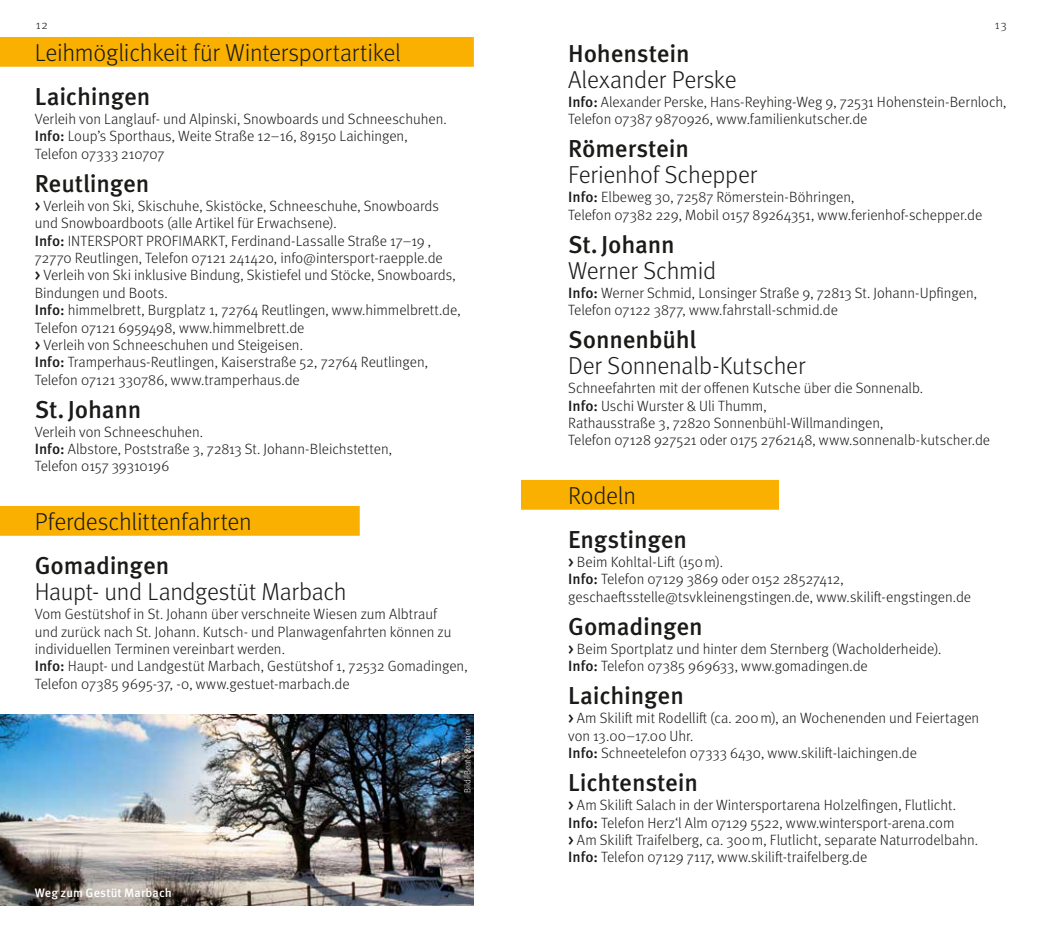
<style>
.page{position:relative;width:1042px;height:943px;background:#fff}
.page>*{position:absolute;margin:0;border:0;box-sizing:border-box;transform-origin:0 0}
.t1{font:300 24.5px "Meta Pro";letter-spacing:-.01em;color:#1a1a18}
.t2{font:500 24.5px "Meta Pro";letter-spacing:-.01em;color:#1a1a18}
.t3{font:300 14.88px/17.3px "Meta Pro";color:#1a1a18}
.t4{font:500 12.25px "Meta Pro";letter-spacing:.01em;color:#fff}
.t5{font:300 12.25px "Meta Pro";color:#1a1a18}
.t6{font:300 8.75px "Meta Pro";letter-spacing:.01em;color:#fff}
.s1{font-weight:500}
</style>
<div class="page">
<img style="left:0;top:714px;width:474px;height:99px">
<img style="left:0;top:813px;width:474px;height:92px">
<div style="left:0;top:37px;width:474px;height:30px;background:#f9b000"></div>
<div style="left:0;top:506px;width:360px;height:29px;background:#f9b000"></div>
<div style="left:521px;top:480px;width:258px;height:29px;background:#f9b000"></div>
<p class="t5" style="left:35px;top:16px;width:15px">12</p>
<p class="t5" style="left:994px;top:16px;width:15px">13</p>
<h1 class="t1" style="left:35px;top:34px;width:368px">Leihmöglichkeit für Wintersportartikel</h1>
<h1 class="t2" style="left:35px;top:77px;width:117px">Laichingen</h1>
<p class="t3" style="left:35px;top:109px;width:413px">Verleih von Langlauf- und Alpinski, Snowboards und Schneeschuhen.<br><span class="s1">Info:</span> Loup’s Sporthaus, Weite Straße 12–16, 89150 Laichingen,<br>Telefon 07333 210707</p>
<h1 class="t2" style="left:35px;top:164px;width:116px">Reutlingen</h1>
<p class="t3" style="left:35px;top:196px;width:427px"><span class="s1">&gt;</span> Verleih von Ski, Skischuhe, Skistöcke, Schneeschuhe, Snowboards und Snowboardboots (alle Artikel für Erwachsene).<br><span class="s1">Info:</span> INTERSPORT PROFIMARKT, Ferdinand-Lassalle Straße 17–19 , 72770 Reutlingen, Telefon 07121 241420, info@intersport-raepple.de<br><span class="s1">&gt;</span> Verleih von Ski inklusive Bindung, Skistiefel und Stöcke, Snowboards, Bindungen und Boots.<br><span class="s1">Info:</span> himmelbrett, Burgplatz 1, 72764 Reutlingen, www.himmelbrett.de, Telefon 07121 6959498, www.himmelbrett.de<br><span class="s1">&gt;</span> Verleih von Schneeschuhen und Steigeisen.<br><span class="s1">Info:</span> Tramperhaus-Reutlingen, Kaiserstraße 52, 72764 Reutlingen, Telefon 07121 330786, www.tramperhaus.de</p>
<h1 class="t2" style="left:35px;top:390px;width:108px">St.Johann</h1>
<p class="t3" style="left:35px;top:422px;width:359px">Verleih von Schneeschuhen.<br><span class="s1">Info:</span> Albstore, Poststraße 3, 72813 St. Johann-Bleichstetten,<br>Telefon 0157 39310196</p>
<h1 class="t1" style="left:35px;top:503px;width:219px">Pferdeschlittenfahrten</h1>
<h1 class="t2" style="left:35px;top:546px;width:136px">Gomadingen</h1>
<h1 class="t1" style="left:35px;top:574px;width:313px">Haupt- und Landgestüt Marbach</h1>
<p class="t3" style="left:35px;top:604px;width:434px">Vom Gestütshof in St. Johann über verschneite Wiesen zum Albtrauf<br>und zurück nach St. Johann. Kutsch- und Planwagenfahrten können zu individuellen Terminen vereinbart werden.<br><span class="s1">Info:</span> Haupt- und Landgestüt Marbach, Gestütshof 1, 72532 Gomadingen, Telefon 07385 9695-37, -0, www.gestuet-marbach.de</p>
<p class="t4" style="left:35px;top:883px;width:139px">Weg zum Gestüt Marbach</p>
<p class="t6" style="left:461px;top:793px;width:67px;rotate:-90deg">Bild: Beate Bittner</p>
<h1 class="t2" style="left:568px;top:34px;width:123px">Hohenstein</h1>
<h1 class="t1" style="left:568px;top:61px;width:170px">Alexander Perske</h1>
<p class="t3" style="left:568px;top:92px;width:440px"><span class="s1">Info:</span> Alexander Perske, Hans-Reyhing-Weg 9, 72531 Hohenstein-Bernloch,<br>Telefon 07387 9870926, www.familienkutscher.de</p>
<h1 class="t2" style="left:568px;top:130px;width:122px">Römerstein</h1>
<h1 class="t1" style="left:568px;top:157px;width:191px">Ferienhof Schepper</h1>
<p class="t3" style="left:568px;top:188px;width:416px"><span class="s1">Info:</span> Elbeweg 30, 72587 Römerstein-Böhringen,<br>Telefon 07382 229, Mobil 0157 89264351, www.ferienhof-schepper.de</p>
<h1 class="t2" style="left:568px;top:225px;width:108px">St.Johann</h1>
<h1 class="t1" style="left:568px;top:252px;width:150px">Werner Schmid</h1>
<p class="t3" style="left:568px;top:283px;width:410px"><span class="s1">Info:</span> Werner Schmid, Lonsinger Straße 9, 72813 St. Johann-Upfingen,<br>Telefon 07122 3877, www.fahrstall-schmid.de</p>
<h1 class="t2" style="left:568px;top:321px;width:130px">Sonnenbühl</h1>
<h1 class="t1" style="left:568px;top:348px;width:239px">Der Sonnenalb-Kutscher</h1>
<p class="t3" style="left:568px;top:379px;width:423px">Schneefahrten mit der offenen Kutsche über die Sonnenalb.<br><span class="s1">Info:</span> Uschi Wurster &amp; Uli Thumm,<br>Rathausstraße 3, 72820 Sonnenbühl-Willmandingen,<br>Telefon 07128 927521 oder 0175 2762148, www.sonnenalb-kutscher.de</p>
<h1 class="t1" style="left:568px;top:477px;width:69px">Rodeln</h1>
<h1 class="t2" style="left:568px;top:520px;width:121px">Engstingen</h1>
<p class="t3" style="left:568px;top:552px;width:404px"><span class="s1">&gt;</span> Beim Kohltal-Lift (150m).<br><span class="s1">Info:</span> Telefon 07129 3869 oder 0152 28527412, geschaeftsstelle@tsvkleinengstingen.de, www.skilift-engstingen.de</p>
<h1 class="t2" style="left:568px;top:607px;width:136px">Gomadingen</h1>
<p class="t3" style="left:568px;top:639px;width:375px"><span class="s1">&gt;</span> Beim Sportplatz und hinter dem Sternberg (Wacholderheide).<br><span class="s1">Info:</span> Telefon 07385 969633, www.gomadingen.de</p>
<h1 class="t2" style="left:568px;top:676px;width:117px">Laichingen</h1>
<p class="t3" style="left:568px;top:708px;width:413px"><span class="s1">&gt;</span> Am Skilift mit Rodellift (ca. 200m), an Wochenenden und Feiertagen von 13.00–17.00 Uhr.<br><span class="s1">Info:</span> Schneetelefon 07333 6430, www.skilift-laichingen.de</p>
<h1 class="t2" style="left:568px;top:763px;width:132px">Lichtenstein</h1>
<p class="t3" style="left:568px;top:795px;width:411px"><span class="s1">&gt;</span> Am Skilift Salach in der Wintersportarena Holzelfingen, Flutlicht.<br><span class="s1">Info:</span> Telefon Herz‘l Alm 07129 5522, www.wintersport-arena.com<br><span class="s1">&gt;</span> Am Skilift Traifelberg, ca. 300m, Flutlicht, separate Naturrodelbahn.<br><span class="s1">Info:</span> Telefon 07129 7117, www.skilift-traifelberg.de</p>
</div>
